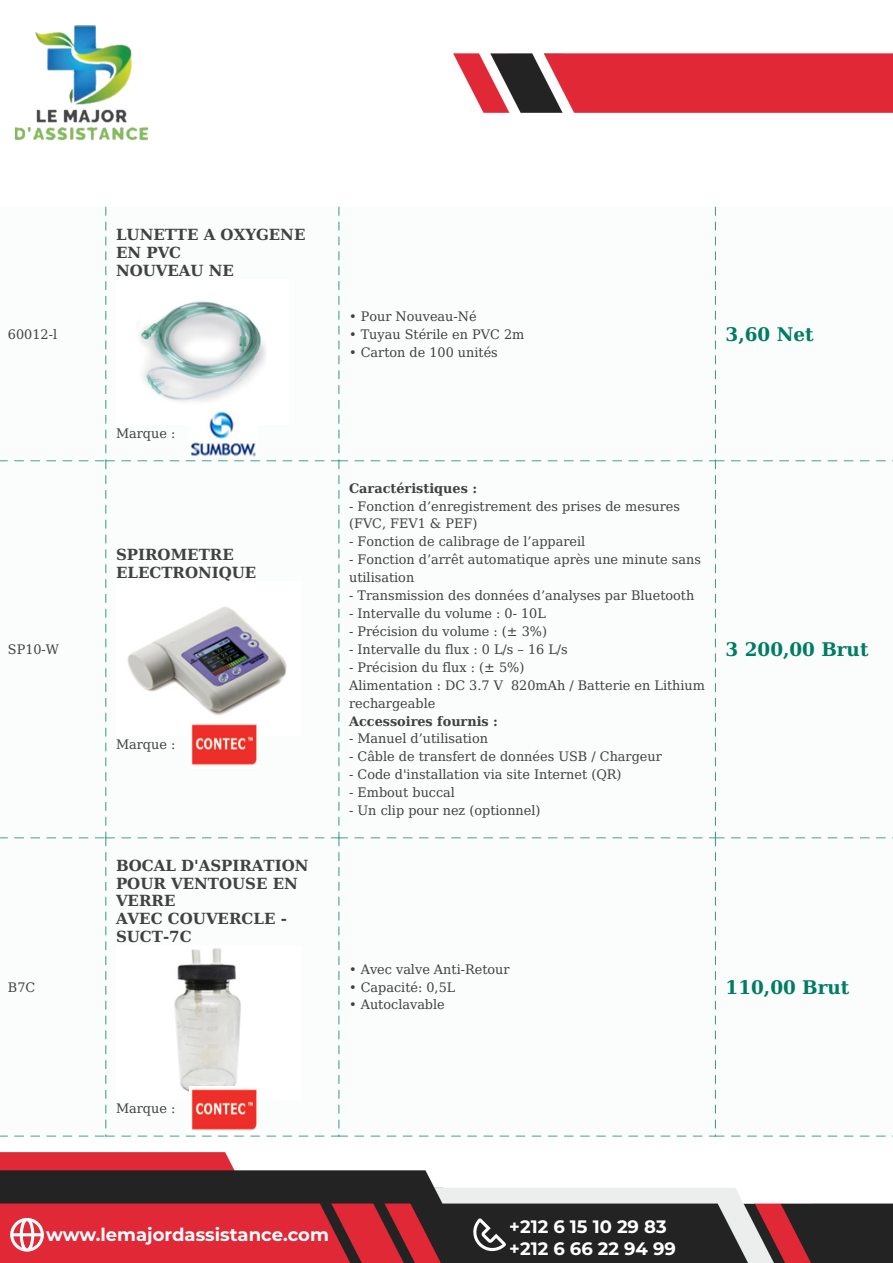
<style>
.page{position:relative;width:893px;height:1263px;background:#fff}
.page>*{position:absolute;margin:0;border:0;box-sizing:border-box;transform-origin:0 0}
.t1{font:700 18.75px "DejaVu Serif Condensed";color:#007c64;scale:1.09 1}
.t2{font:700 18px/21.6px "Montserrat";color:#fff}
.t3{font:700 15.3px/17.9px "DejaVu Serif Condensed";color:#414042;scale:1.09 1}
.t4{font:13.2px/17.9px "DejaVu Serif Condensed";color:#414042;scale:1.09 1}
.t5{font:700 13.2px "DejaVu Serif Condensed";color:#414042;scale:1.09 1}
</style>
<div class="page">
<img style="left:0;top:25px;width:893px;height:1238px">
<svg style="left:10px;top:1218px;width:34px;height:33px"></svg>
<svg style="left:471px;top:1218px;width:35px;height:33px"></svg>
<p class="t3" style="left:116px;top:225px;width:175px">LUNETTE A OXYGENE<br>EN PVC<br>NOUVEAU NE</p>
<p class="t4" style="left:8px;top:325px;width:47px">60012-l</p>
<p class="t4" style="left:349px;top:307px;width:118px">• Pour Nouveau-Né</p>
<p class="t4" style="left:349px;top:325px;width:162px">• Tuyau Stérile en PVC 2m</p>
<p class="t4" style="left:349px;top:343px;width:138px">• Carton de 100 unités</p>
<h1 class="t1" style="left:726px;top:319px;width:82px">3,60 Net</h1>
<p class="t4" style="left:116px;top:424px;width:56px">Marque :</p>
<p class="t4" style="left:8px;top:640px;width:48px">SP10-W</p>
<p class="t3" style="left:116px;top:545px;width:130px">SPIROMETRE<br>ELECTRONIQUE</p>
<p class="t4" style="left:116px;top:735px;width:56px">Marque :</p>
<p class="t5" style="left:349px;top:478px;width:119px">Caractéristiques :</p>
<p class="t4" style="left:349px;top:497px;width:305px">- Fonction d’enregistrement des prises de mesures (FVC, FEV1 &amp; PEF)</p>
<p class="t4" style="left:349px;top:532px;width:218px">- Fonction de calibrage de l’appareil</p>
<p class="t4" style="left:349px;top:550px;width:324px">- Fonction d’arrêt automatique après une minute sans utilisation</p>
<p class="t4" style="left:349px;top:586px;width:318px">- Transmission des données d’analyses par Bluetooth</p>
<p class="t4" style="left:349px;top:604px;width:182px">- Intervalle du volume : 0- 10L</p>
<p class="t4" style="left:349px;top:622px;width:183px">- Précision du volume : (± 3%)</p>
<p class="t4" style="left:349px;top:640px;width:202px">- Intervalle du flux : 0 L/s – 16 L/s</p>
<p class="t4" style="left:349px;top:658px;width:328px">- Précision du flux : (± 5%)<br>Alimentation : DC 3.7 V 820mAh / Batterie en Lithium rechargeable</p>
<p class="t5" style="left:349px;top:710px;width:138px">Accessoires fournis :</p>
<p class="t4" style="left:349px;top:729px;width:129px">- Manuel d’utilisation</p>
<p class="t4" style="left:349px;top:747px;width:288px">- Câble de transfert de données USB / Chargeur</p>
<p class="t4" style="left:349px;top:765px;width:251px">- Code d'installation via site Internet (QR)</p>
<p class="t4" style="left:349px;top:783px;width:99px">- Embout buccal</p>
<p class="t4" style="left:349px;top:801px;width:177px">- Un clip pour nez (optionnel)</p>
<h1 class="t1" style="left:726px;top:634px;width:133px">3 200,00 Brut</h1>
<p class="t3" style="left:116px;top:856px;width:178px">BOCAL D'ASPIRATION<br>POUR VENTOUSE EN<br>VERRE<br>AVEC COUVERCLE -<br>SUCT-7C</p>
<p class="t4" style="left:8px;top:977px;width:27px">B7C</p>
<p class="t4" style="left:349px;top:960px;width:149px">• Avec valve Anti-Retour</p>
<p class="t4" style="left:349px;top:977px;width:99px">• Capacité: 0,5L</p>
<p class="t4" style="left:349px;top:995px;width:89px">• Autoclavable</p>
<h1 class="t1" style="left:726px;top:972px;width:115px">110,00 Brut</h1>
<p class="t4" style="left:116px;top:1099px;width:56px">Marque :</p>
<h2 class="t2" style="left:46px;top:1223px;width:284px">www.lemajordassistance.com</h2>
<h2 class="t2" style="left:509px;top:1215px;width:168px">+212 6 15 10 29 83 +212 6 66 22 94 99</h2>
</div>
